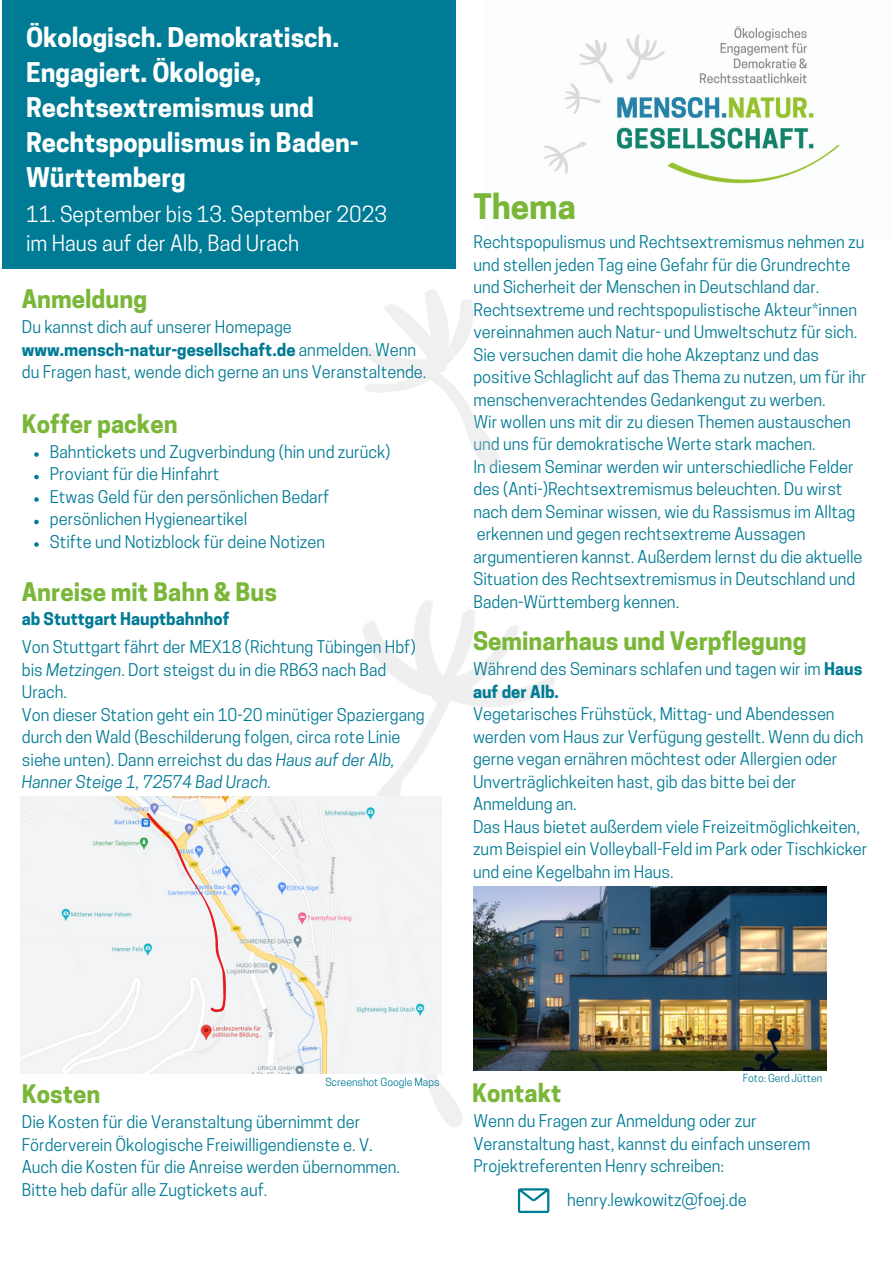
<style>
.page{position:relative;width:893px;height:1264px;background:#fff}
.page>*{position:absolute;margin:0;border:0;box-sizing:border-box;transform-origin:0 0}
.t1{font:700 33px "Cooper Hewitt";color:#7ab738}
.t2{font:700 25.5px/34.8px "Cooper Hewitt";color:#fff}
.t3{font:700 24px "Cooper Hewitt";color:#7ab738}
.t4{font:21px "Cooper Hewitt";color:#fff}
.t5{font:16.5px/22.5px "Cooper Hewitt";color:#007b95}
.t6{font:700 16.5px "Cooper Hewitt";color:#007b95}
.t7{font:10.5px "Cooper Hewitt";color:#007b95}
.s1{font-weight:700}
.s2{font-style:italic}
</style>
<div class="page">
<div style="left:2px;top:0;width:453px;height:269px;background:#007b95"></div>
<img style="left:543px;top:26px;width:297px;height:158px">
<svg style="left:518px;top:1188px;width:31px;height:24px"></svg>
<img style="left:311px;top:929px;width:166px;height:198px">
<img style="left:21px;top:796px;width:420px;height:277px">
<svg style="left:147px;top:812px;width:79px;height:200px"></svg>
<img style="left:473px;top:886px;width:353px;height:184px">
<svg style="left:34px;top:452px;width:5px;height:5px"></svg>
<svg style="left:34px;top:475px;width:5px;height:4px"></svg>
<svg style="left:34px;top:497px;width:5px;height:5px"></svg>
<svg style="left:34px;top:520px;width:5px;height:4px"></svg>
<svg style="left:34px;top:542px;width:5px;height:4px"></svg>
<p class="t2" style="left:26px;top:23px;width:334px">Ökologisch. Demokratisch.<br>Engagiert. Ökologie,<br>Rechtsextremismus und<br>Rechtspopulismus in Baden-<br>Württemberg</p>
<p class="t4" style="left:26px;top:206px;width:362px">11. September bis 13. September 2023</p>
<p class="t4" style="left:26px;top:235px;width:274px">im Haus auf der Alb, Bad Urach</p>
<p class="t3" style="left:22px;top:290px;width:127px">Anmeldung</p>
<p class="t5" style="left:22px;top:318px;width:271px">Du kannst dich auf unserer Homepage</p>
<p class="t5" style="left:22px;top:340px;width:406px"><span class="s1">www.mensch-natur-gesellschaft.de</span> anmelden. Wenn du Fragen hast, wende dich gerne an uns Veranstaltende.</p>
<p class="t3" style="left:22px;top:415px;width:157px">Koffer packen</p>
<p class="t5" style="left:50px;top:442px;width:342px">Bahntickets und Zugverbindung (hin und zurück)</p>
<p class="t5" style="left:50px;top:465px;width:171px">Proviant für die Hinfahrt</p>
<p class="t5" style="left:50px;top:487px;width:281px">Etwas Geld für den persönlichen Bedarf</p>
<p class="t5" style="left:50px;top:510px;width:199px">persönlichen Hygieneartikel</p>
<p class="t5" style="left:50px;top:532px;width:277px">Stifte und Notizblock für deine Notizen</p>
<p class="t3" style="left:22px;top:583px;width:257px">Anreise mit Bahn &amp; Bus</p>
<p class="t6" style="left:22px;top:613px;width:209px">ab Stuttgart Hauptbahnhof</p>
<p class="t5" style="left:22px;top:638px;width:395px">Von Stuttgart fährt der MEX18 (Richtung Tübingen Hbf) bis <span class="s2">Metzingen</span>. Dort steigst du in die RB63 nach Bad<br>Urach.</p>
<p class="t5" style="left:22px;top:705px;width:404px">Von dieser Station geht ein 10-20 minütiger Spaziergang durch den Wald (Beschilderung folgen, circa rote Linie siehe unten). Dann erreichst du das <span class="s2">Haus auf der Alb, Hanner Steige 1, 72574 Bad Urach.</span></p>
<p class="t1" style="left:473px;top:194px;width:104px">Thema</p>
<p class="t5" style="left:473px;top:233px;width:392px">Rechtspopulismus und Rechtsextremismus nehmen zu und stellen jeden Tag eine Gefahr für die Grundrechte und Sicherheit der Menschen in Deutschland dar.</p>
<p class="t5" style="left:473px;top:300px;width:394px">Rechtsextreme und rechtspopulistische Akteur*innen vereinnahmen auch Natur- und Umweltschutz für sich.<br>Sie versuchen damit die hohe Akzeptanz und das positive Schlaglicht auf das Thema zu nutzen, um für ihr menschenverachtendes Gedankengut zu werben.</p>
<p class="t5" style="left:473px;top:412px;width:379px">Wir wollen uns mit dir zu diesen Themen austauschen und uns für demokratische Werte stark machen.</p>
<p class="t5" style="left:473px;top:457px;width:390px">In diesem Seminar werden wir unterschiedliche Felder des (Anti-)Rechtsextremismus beleuchten. Du wirst nach dem Seminar wissen, wie du Rassismus im Alltag erkennen und gegen rechtsextreme Aussagen argumentieren kannst. Außerdem lernst du die aktuelle Situation des Rechtsextremismus in Deutschland und Baden-Württemberg kennen.</p>
<p class="t3" style="left:473px;top:632px;width:335px">Seminarhaus und Verpflegung</p>
<p class="t5" style="left:473px;top:659px;width:391px">Während des Seminars schlafen und tagen wir im <span class="s1">Haus auf der Alb.</span></p>
<p class="t5" style="left:473px;top:704px;width:392px">Vegetarisches Frühstück, Mittag- und Abendessen werden vom Haus zur Verfügung gestellt. Wenn du dich gerne vegan ernähren möchtest oder Allergien oder Unverträglichkeiten hast, gib das bitte bei der Anmeldung an.</p>
<p class="t5" style="left:473px;top:817px;width:396px">Das Haus bietet außerdem viele Freizeitmöglichkeiten, zum Beispiel ein Volleyball-Feld im Park oder Tischkicker und eine Kegelbahn im Haus.</p>
<p class="t3" style="left:22px;top:1085px;width:80px">Kosten</p>
<p class="t7" style="left:325px;top:1078px;width:116px">Screenshot Google Maps</p>
<p class="t7" style="left:742px;top:1074px;width:81px">Foto: Gerd Jütten</p>
<p class="t3" style="left:472px;top:1084px;width:91px">Kontakt</p>
<p class="t5" style="left:22px;top:1112px;width:352px">Die Kosten für die Veranstaltung übernimmt der<br>Förderverein Ökologische Freiwilligendienste e. V.</p>
<p class="t5" style="left:22px;top:1157px;width:380px">Auch die Kosten für die Anreise werden übernommen.<br>Bitte heb dafür alle Zugtickets auf.</p>
<p class="t5" style="left:473px;top:1111px;width:338px">Wenn du Fragen zur Anmeldung oder zur<br>Veranstaltung hast, kannst du einfach unserem<br>Projektreferenten Henry schreiben:</p>
<p class="t5" style="left:567px;top:1190px;width:181px">henry.lewkowitz@foej.de</p>
</div>
